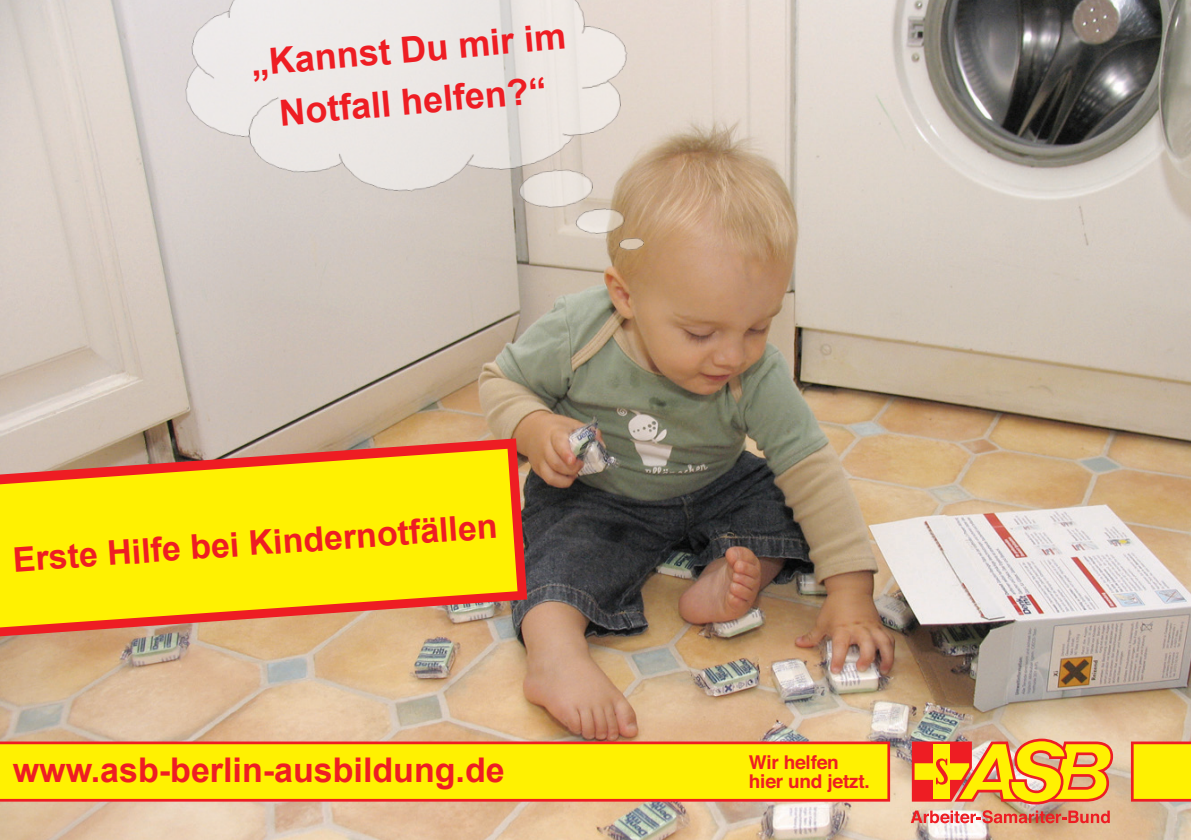
<style>
.page{position:relative;width:1191px;height:840px;background:#fff}
.page>*{position:absolute;margin:0;border:0;box-sizing:border-box;transform-origin:0 0}
.t1{font:700 36px/52px "Arial";color:#ee1d23;text-align:center}
.t2{font:700 34px "Arial";color:#ee1d23}
.t3{font:700 19px/19px "Helvetica";letter-spacing:-.01em;color:#ee1d23}
</style>
<div class="page">
<img style="left:0;top:0;width:1191px;height:839px">
<img style="left:0;top:438px;width:527px;height:198px">
<svg style="left:0;top:448px;width:517px;height:179px;background:#f5d313"></svg>
<img style="left:910px;top:738px;width:203px;height:84px">
<svg style="left:0;top:741px;width:890px;height:60px;background:#fdde05"></svg>
<svg style="left:1131px;top:741px;width:60px;height:60px;background:#fcd706"></svg>
<img style="left:144px;top:0;width:545px;height:305px">
<p class="t1" style="left:249px;top:38px;width:318px;rotate:-5deg">„Kannst Du mir im<br>Notfall helfen?“</p>
<p class="t2" style="left:11px;top:537px;width:487px;rotate:-4deg">Erste Hilfe bei Kindernotfällen</p>
<p class="t2" style="left:13px;top:747px;width:493px">www.asb-berlin-ausbildung.de</p>
<p class="t3" style="left:749px;top:752px;width:122px">Wir helfen hier und jetzt.</p>
</div>
